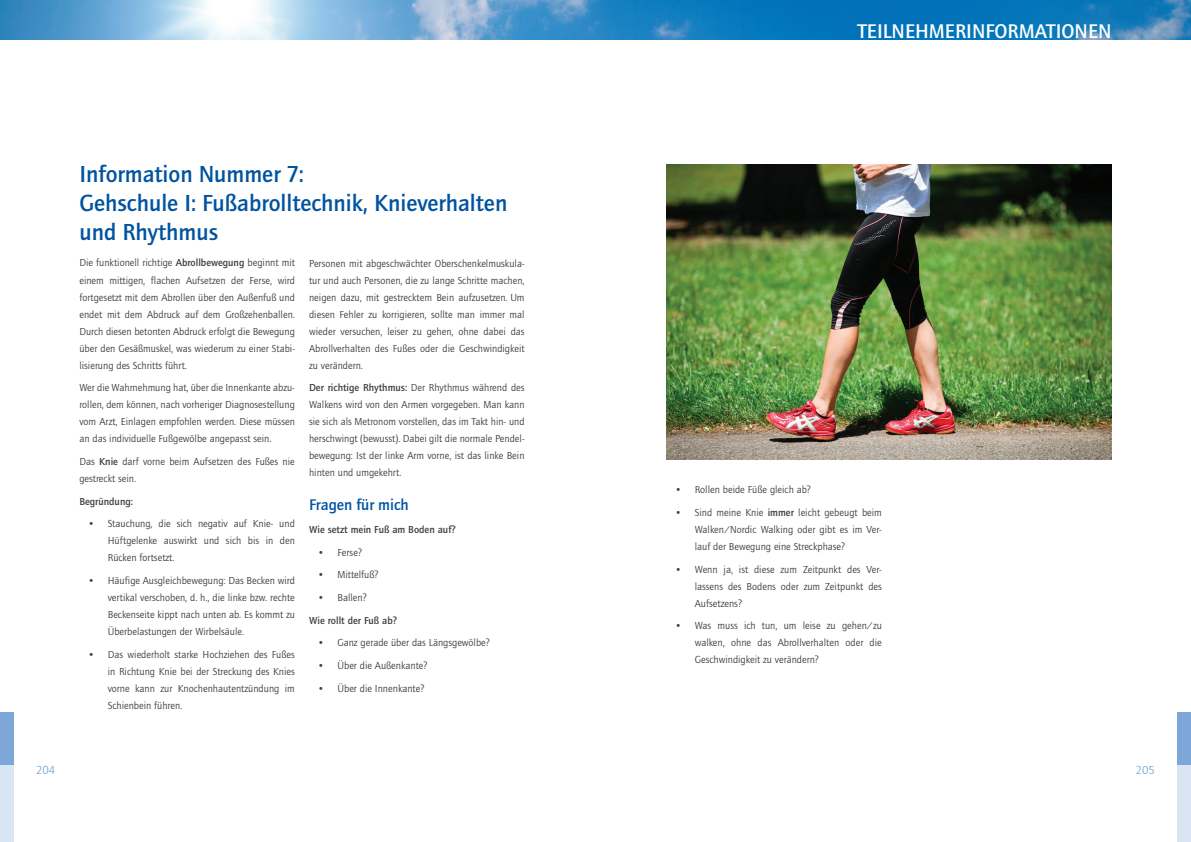
<style>
.page{position:relative;width:1191px;height:842px;background:#fff}
.page>*{position:absolute;margin:0;border:0;box-sizing:border-box;transform-origin:0 0}
.t1{font:500 24px/29px "Quay Sans EF";color:#0153a0}
.t2{font:500 20.5px "Quay Sans EF";letter-spacing:.07em;color:#fff}
.t3{font:500 16px "Quay Sans EF";color:#0153a0}
.t4{font:12px "Quay Sans EF";color:#7ca7d8}
.t5{font:10.5px/17px "Quay Sans EF";color:#3e3e3f;text-align:justify}
.t6{font:500 10.5px "Quay Sans EF";color:#3e3e3f}
.s1{font-weight:500}
</style>
<div class="page">
<img style="left:0;top:0;width:1191px;height:40px">
<img style="left:666px;top:164px;width:445px;height:295px">
<div style="left:1176px;top:712px;width:15px;height:130px;background:#7ca7d8"></div>
<div style="left:1176px;top:765px;width:15px;height:77px;background:#dae5f4"></div>
<div style="left:0;top:712px;width:14px;height:130px;background:#7ca7d8"></div>
<div style="left:0;top:765px;width:14px;height:77px;background:#dae5f4"></div>
<h1 class="t1" style="left:79px;top:160px;width:429px">I nformation Nummer 7:<br>Gehschule I : Fußabrolltechnik, Knieverhalten und Rhythmus</h1>
<p class="t5" style="left:79px;top:255px;width:217px">Die funktionell richtige <span class="s1">Abrollbewegung</span> beginnt mit einem mittigen, flachen Aufsetzen der Ferse, wird fortgesetzt mit dem Abrollen über den Außenfuß und endet mit dem Abdruck auf dem Großzehenballen.<br>Durch diesen betonten Abdruck erfolgt die Bewegung über den Gesäßmuskel, was wiederum zu einer Stabi&shy;lisierung des Schritts führt.</p>
<p class="t5" style="left:79px;top:379px;width:217px">Wer die Wahrnehmung hat, über die Innenkante abzu&shy;rollen, dem können, nach vorheriger Diagnosestellung vom Arzt, Einlagen empfohlen werden. Diese müssen an das individuelle Fußgewölbe angepasst sein.</p>
<p class="t5" style="left:79px;top:453px;width:217px">Das <span class="s1">Knie</span> darf vorne beim Aufsetzen des Fußes nie gestreckt sein.</p>
<p class="t6" style="left:79px;top:495px;width:55px">Begründung:</p>
<p class="t5" style="left:108px;top:515px;width:189px;text-indent:-20px">• Stauchung, die sich negativ auf Knie- und Hüftgelenke auswirkt und sich bis in den Rücken fortsetzt.</p>
<p class="t5" style="left:108px;top:572px;width:189px;text-indent:-20px">• Häufige Ausgleichbewegung: Das Becken wird vertikal verschoben, d. h., die linke bzw. rechte Beckenseite kippt nach unten ab. Es kommt zu Überbelastungen der Wirbelsäule.</p>
<p class="t5" style="left:108px;top:646px;width:189px;text-indent:-20px">• Das wiederholt starke Hochziehen des Fußes in Richtung Knie bei der Streckung des Knies vorne kann zur Knochenhautentzündung im Schienbein führen.</p>
<p class="t5" style="left:309px;top:255px;width:217px">Personen mit abgeschwächter Oberschenkelmuskula&shy;tur und auch Personen, die zu lange Schritte machen, neigen dazu, mit gestrecktem Bein aufzusetzen. Um diesen Fehler zu korrigieren, sollte man immer mal wieder versuchen, leiser zu gehen, ohne dabei das Abrollverhalten des Fußes oder die Geschwindigkeit zu verändern.</p>
<p class="t5" style="left:309px;top:379px;width:217px"><span class="s1">Der richtige Rhythmus:</span> Der Rhythmus während des Walkens wird von den Armen vorgegeben. Man kann sie sich als Metronom vorstellen, das im Takt hin- und herschwingt (bewusst). Dabei gilt die normale Pendel&shy;bewegung: Ist der linke Arm vorne, ist das linke Bein hinten und umgekehrt.</p>
<h3 class="t3" style="left:309px;top:496px;width:101px">Fragen für mich</h3>
<p class="t6" style="left:309px;top:524px;width:148px">Wie setzt mein Fuß am Boden auf?</p>
<p class="t5" style="left:317px;top:544px;width:46px">• Ferse?</p>
<p class="t5" style="left:317px;top:566px;width:62px">• Mittelfuß?</p>
<p class="t5" style="left:317px;top:589px;width:50px">• Ballen?</p>
<p class="t6" style="left:309px;top:614px;width:89px">Wie rollt der Fuß ab?</p>
<p class="t5" style="left:317px;top:635px;width:174px">• Ganz gerade über das Längsgewölbe?</p>
<p class="t5" style="left:317px;top:657px;width:111px">• Über die Außenkante?</p>
<p class="t5" style="left:317px;top:680px;width:108px">• Über die Innenkante?</p>
<h2 class="t2" style="left:857px;top:20px;width:255px">Teilnehmerinformationen</h2>
<p class="t5" style="left:675px;top:481px;width:137px">• Rollen beide Füße gleich ab?</p>
<p class="t5" style="left:694px;top:504px;width:189px;text-indent:-20px">• Sind meine Knie <span class="s1">immer</span> leicht gebeugt beim Walken/Nordic Walking oder gibt es im Ver&shy;lauf der Bewegung eine Streckphase?</p>
<p class="t5" style="left:694px;top:561px;width:189px;text-indent:-20px">• Wenn ja, ist diese zum Zeitpunkt des Ver&shy;lassens des Bodens oder zum Zeitpunkt des Aufsetzens?</p>
<p class="t5" style="left:694px;top:618px;width:189px;text-indent:-20px">• Was muss ich tun, um leise zu gehen/zu walken, ohne das Abrollverhalten oder die Geschwindigkeit zu verändern?</p>
<p class="t4" style="left:36px;top:763px;width:21px">204</p>
<p class="t4" style="left:1135px;top:763px;width:21px">205</p>
</div>
